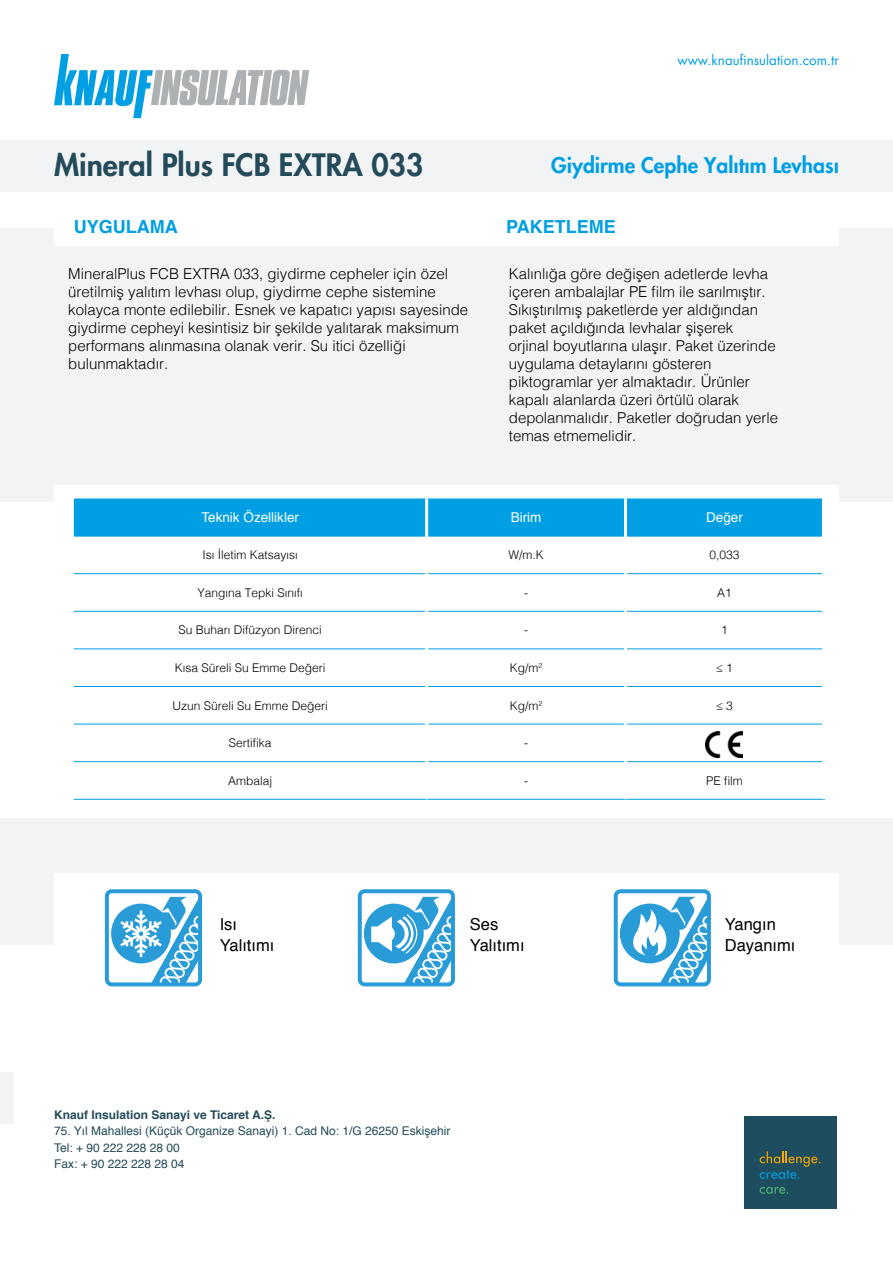
<style>
.page{position:relative;width:893px;height:1263px;background:#fff}
.page>*{position:absolute;margin:0;border:0;box-sizing:border-box;transform-origin:0 0}
.t1{font:800 30px "Futura Std";color:#244b5a}
.t2{font:800 21px "Futura";color:#009ee2}
.t3{font:700 18px "Helvetica";color:#009ee2}
.t4{font:16.5px/21px "Helvetica";color:#000}
.t5{font:300 15px/18px "Helvetica";color:#000}
.t6{font:13.5px "Futura Std";color:#009ee2}
.t7{font:13.5px "Helvetica";color:#fff}
.t8{font:300 12px "Helvetica";color:#000}
.t9{font:12px/16.5px "Helvetica";color:#244b5a}
.t10{font:700 12px "Helvetica";color:#244b5a}
</style>
<div class="page">
<div style="left:0;top:1072px;width:14px;height:51px;background:#f2f3f4"></div>
<div style="left:0;top:228px;width:893px;height:274px;background:#f2f3f4"></div>
<div style="left:0;top:818px;width:893px;height:126px;background:#f2f3f4"></div>
<div style="left:54px;top:214px;width:785px;height:32px;background:#fff"></div>
<div style="left:54px;top:486px;width:785px;height:32px;background:#fff"></div>
<div style="left:54px;top:873px;width:785px;height:107px;background:#fff"></div>
<div style="left:0;top:140px;width:893px;height:51px;background:#f2f3f4"></div>
<svg style="left:54px;top:54px;width:255px;height:64px"></svg>
<div style="left:74px;top:498px;width:748px;height:38px;background:#009fe3"></div>
<hr style="left:74px;top:536px;width:351px;height:1px;background:#009fe3">
<hr style="left:428px;top:536px;width:196px;height:1px;background:#009fe3">
<hr style="left:627px;top:536px;width:195px;height:1px;background:#009fe3">
<hr style="left:74px;top:573px;width:351px;height:1px;background:#009fe3">
<hr style="left:428px;top:573px;width:196px;height:1px;background:#009fe3">
<hr style="left:627px;top:573px;width:195px;height:1px;background:#009fe3">
<hr style="left:74px;top:611px;width:351px;height:1px;background:#009fe3">
<hr style="left:428px;top:611px;width:196px;height:1px;background:#009fe3">
<hr style="left:627px;top:611px;width:195px;height:1px;background:#009fe3">
<hr style="left:74px;top:649px;width:351px;height:1px;background:#009fe3">
<hr style="left:428px;top:649px;width:196px;height:1px;background:#009fe3">
<hr style="left:627px;top:649px;width:195px;height:1px;background:#009fe3">
<hr style="left:74px;top:686px;width:351px;height:1px;background:#009fe3">
<hr style="left:428px;top:686px;width:196px;height:1px;background:#009fe3">
<hr style="left:627px;top:686px;width:195px;height:1px;background:#009fe3">
<hr style="left:74px;top:724px;width:351px;height:1px;background:#009fe3">
<hr style="left:428px;top:724px;width:196px;height:1px;background:#009fe3">
<hr style="left:627px;top:724px;width:195px;height:1px;background:#009fe3">
<hr style="left:74px;top:761px;width:351px;height:1px;background:#009fe3">
<hr style="left:428px;top:761px;width:196px;height:1px;background:#009fe3">
<hr style="left:627px;top:761px;width:195px;height:1px;background:#009fe3">
<hr style="left:74px;top:799px;width:353px;height:1px;background:#009fe3">
<hr style="left:427px;top:799px;width:198px;height:1px;background:#009fe3">
<hr style="left:625px;top:799px;width:200px;height:1px;background:#009fe3">
<hr style="left:425px;top:498px;width:3px;height:38px;background:#fff">
<hr style="left:624px;top:498px;width:3px;height:38px;background:#fff">
<img style="left:705px;top:731px;width:38px;height:27px">
<div style="left:744px;top:1116px;width:93px;height:93px;background:#1d4d5e"></div>
<svg style="left:760px;top:1151px;width:60px;height:28px"></svg>
<svg style="left:760px;top:1187px;width:28px;height:7px"></svg>
<div style="left:358px;top:889px;width:97px;height:97px;border:4px solid #299cd8;border-radius:5px"></div>
<svg style="left:364px;top:897px;width:89px;height:86px"></svg>
<div style="left:105px;top:889px;width:97px;height:97px;border:4px solid #299cd8;border-radius:5px"></div>
<svg style="left:111px;top:897px;width:89px;height:86px"></svg>
<svg style="left:620px;top:897px;width:86px;height:84px"></svg>
<div style="left:614px;top:889px;width:97px;height:97px;border:4px solid #299cd8;border-radius:5px"></div>
<h1 class="t1" style="left:54px;top:146px;width:371px">Mineral Plus FCB EXTRA 033</h1>
<p class="t6" style="left:677px;top:52px;width:163px">www.knaufinsulation.com.tr</p>
<h2 class="t2" style="left:551px;top:151px;width:289px">Giydirme Cephe Yalıtım Levhası</h2>
<p class="t3" style="left:74px;top:213px;width:105px">UYGULAMA</p>
<p class="t3" style="left:506px;top:213px;width:111px">PAKETLEME</p>
<p class="t5" style="left:68px;top:263px;width:402px">MineralPlus FCB EXTRA 033, giydirme cepheler için özel üretilmiş yalıtım levhası olup, giydirme cephe sistemine kolayca monte edilebilir. Esnek ve kapatıcı yapısı sayesinde giydirme cepheyi kesintisiz bir şekilde yalıtarak maksimum performans alınmasına olanak verir. Su itici özelliği bulunmaktadır.</p>
<p class="t5" style="left:509px;top:263px;width:271px">Kalınlığa göre değişen adetlerde levha içeren ambalajlar PE film ile sarılmıştır.<br>Sıkıştırılmış paketlerde yer aldığından paket açıldığında levhalar şişerek<br>orjinal boyutlarına ulaşır. Paket üzerinde uygulama detaylarını gösteren piktogramlar yer almaktadır. Ürünler kapalı alanlarda üzeri örtülü olarak depolanmalıdır. Paketler doğrudan yerle temas etmemelidir.</p>
<p class="t7" style="left:201px;top:507px;width:99px">Teknik Özellikler</p>
<p class="t7" style="left:511px;top:507px;width:32px">Birim</p>
<p class="t7" style="left:706px;top:507px;width:38px">Değer</p>
<p class="t8" style="left:203px;top:545px;width:97px">Isı İletim Katsayısı</p>
<p class="t8" style="left:508px;top:545px;width:37px">W/m.K</p>
<p class="t8" style="left:709px;top:545px;width:32px">0,033</p>
<p class="t8" style="left:198px;top:582px;width:107px">Yangına Tepki Sınıfı</p>
<p class="t8" style="left:524px;top:582px;width:5px">-</p>
<p class="t8" style="left:717px;top:582px;width:16px">A1</p>
<p class="t8" style="left:179px;top:620px;width:145px">Su Buharı Difüzyon Direnci</p>
<p class="t8" style="left:524px;top:620px;width:5px">-</p>
<p class="t8" style="left:721px;top:620px;width:8px">1</p>
<p class="t8" style="left:175px;top:657px;width:152px">Kısa Süreli Su Emme Değeri</p>
<p class="t8" style="left:510px;top:657px;width:34px">Kg/m<sup>2</sup></p>
<p class="t8" style="left:716px;top:657px;width:18px">≤ 1</p>
<p class="t8" style="left:173px;top:695px;width:157px">Uzun Süreli Su Emme Değeri</p>
<p class="t8" style="left:510px;top:695px;width:34px">Kg/m<sup>2</sup></p>
<p class="t8" style="left:716px;top:695px;width:18px">≤ 3</p>
<p class="t8" style="left:229px;top:733px;width:44px">Sertifika</p>
<p class="t8" style="left:524px;top:733px;width:5px">-</p>
<p class="t8" style="left:228px;top:770px;width:46px">Ambalaj</p>
<p class="t8" style="left:524px;top:770px;width:5px">-</p>
<p class="t8" style="left:706px;top:770px;width:38px">PE film</p>
<p class="t4" style="left:220px;top:914px;width:56px">Isı<br>Yalıtımı</p>
<p class="t4" style="left:470px;top:914px;width:56px">Ses<br>Yalıtımı</p>
<p class="t4" style="left:725px;top:914px;width:72px">Yangın<br>Dayanımı</p>
<p class="t10" style="left:54px;top:1105px;width:223px">Knauf Insulation Sanayi ve Ticaret A.Ş.</p>
<p class="t9" style="left:54px;top:1123px;width:398px">75. Yıl Mahallesi (Küçük Organize Sanayi) 1. Cad No: 1/G 26250 Eskişehir<br>Tel: + 90 222 228 28 00<br>Fax: + 90 222 228 28 04</p>
</div>
